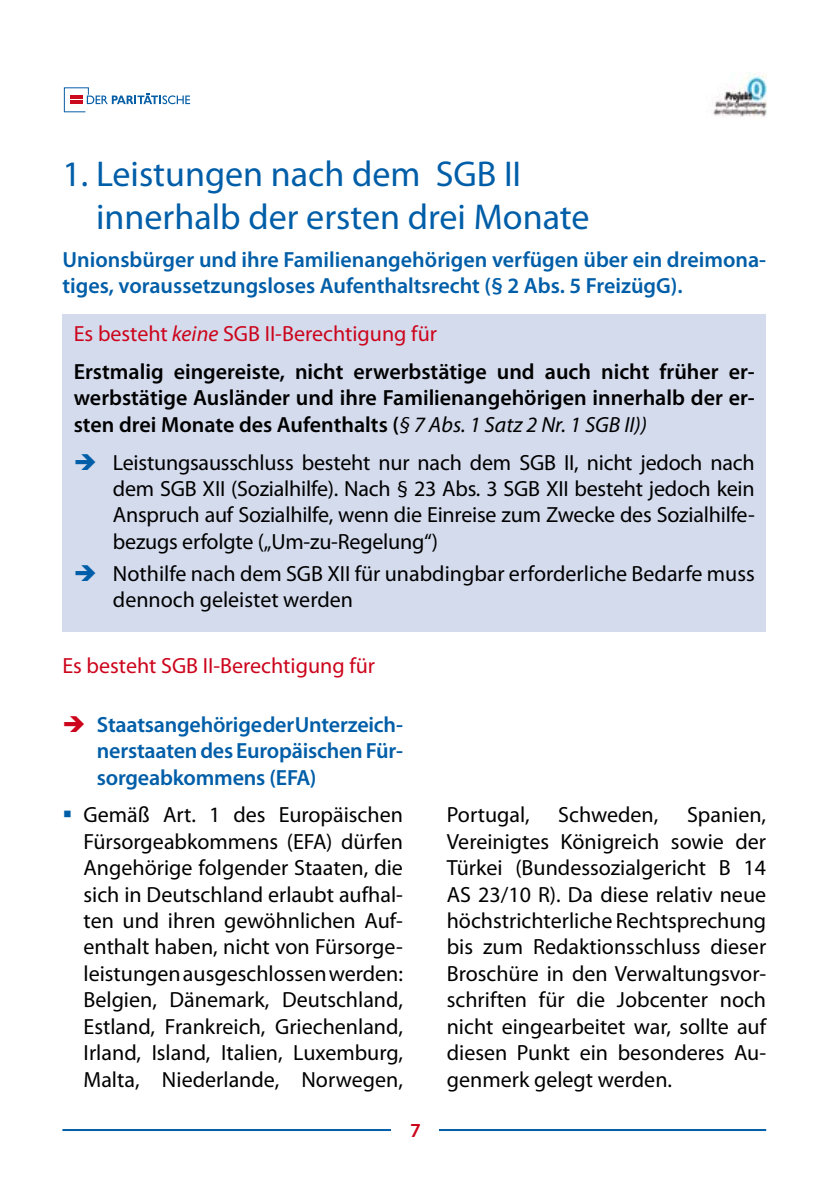
<style>
.page{position:relative;width:840px;height:1191px;background:#fff}
.page>*{position:absolute;margin:0;border:0;box-sizing:border-box;transform-origin:0 0}
.t1{font:36px/43.2px "Myriad Pro";color:#005ea8}
.t2{font:22px/26.4px "Myriad Pro";color:#000;text-align:justify}
.t3{font:600 22px/37.8px "Myriad Pro";color:#000}
.t4{font:600 22px/26.4px "Myriad Pro";color:#005ea8}
.t5{font:22px "Myriad Pro";color:#cc051c}
.t6{font:600 20px "Myriad Pro";color:#cc051c}
.s1{font-weight:400;color:#cc051c}
.s2{font-weight:400;font-style:italic;color:#cc051c}
.s3{font-weight:400;font-style:italic}
.s4{color:#005ea8}
.s5{color:#cc051c}
</style>
<div class="page">
<hr style="left:62px;top:1129px;width:703px;height:2px;background:#005ea8">
<div style="left:391px;top:1122px;width:48px;height:35px;background:#fff"></div>
<svg style="left:64px;top:87px;width:126px;height:25px"></svg>
<img style="left:713px;top:72px;width:52px;height:45px">
<div style="left:62px;top:315px;width:703px;height:317px;background:#d3dbed"></div>
<h1 class="t1" style="left:96px;top:152px;width:495px;text-indent:-34px">1. Leistungen nach dem SGB II innerhalb der ersten drei Monate</h1>
<p class="t4" style="left:62px;top:246px;width:705px">Unionsbürger und ihre Familienangehörigen verfügen über ein dreimona&shy;tiges, voraussetzungsloses Aufenthaltsrecht (§ 2 Abs. 5 FreizügG).</p>
<p class="t3" style="left:74px;top:314px;width:682px"><span class="s1">Es besteht</span> <span class="s2">keine</span> <span class="s1">SGB II-Berechtigung für<br></span>Erstmalig eingereiste, nicht erwerbstätige und auch nicht früher er-</p>
<p class="t3" style="left:74px;top:384px;width:682px;line-height:26.4px">werbstätige Ausländer und ihre Familienangehörigen innerhalb der er&shy;sten drei Monate des Aufenthalts (<span class="s3">§ 7 Abs. 1 Satz 2 Nr. 1 SGB II))</span></p>
<p class="t2" style="left:113px;top:448px;width:643px;text-indent:-39px"><span class="s4">➔</span> Leistungsausschluss besteht nur nach dem SGB II, nicht jedoch nach dem SGB XII (Sozialhilfe). Nach § 23 Abs. 3 SGB XII besteht jedoch kein Anspruch auf Sozialhilfe, wenn die Einreise zum Zwecke des Sozialhilfe&shy;bezugs erfolgte („Um-zu-Regelung“)</p>
<p class="t2" style="left:113px;top:560px;width:643px;text-indent:-39px"><span class="s4">➔</span> Nothilfe nach dem SGB XII für unabdingbar erforderliche Bedarfe muss dennoch geleistet werden</p>
<p class="t5" style="left:62px;top:652px;width:314px">Es besteht SGB II-Berechtigung für</p>
<p class="t4" style="left:97px;top:710px;width:307px;text-align:justify;text-indent:-34px"><span class="s5">➔</span> Staatsangehörige der Unterzeich&shy;nerstaaten des Europäischen Für&shy;sorgeabkommens (EFA)</p>
<p class="t2" style="left:83px;top:801px;width:321px;text-indent:-21px"><span class="s4">▪</span> Gemäß Art. 1 des Europäischen Fürsorgeabkommens (EFA) dürfen Angehörige folgender Staaten, die sich in Deutschland erlaubt aufhal&shy;ten und ihren gewöhnlichen Auf&shy;enthalt haben, nicht von Fürsorge&shy;leistungen ausgeschlossen werden:<br>Belgien, Dänemark, Deutschland, Estland, Frankreich, Griechenland, Irland, Island, Italien, Luxemburg, Malta, Niederlande, Norwegen,</p>
<p class="t6" style="left:410px;top:1118px;width:12px">7</p>
<p class="t2" style="left:446px;top:801px;width:84px">Portugal,</p>
<p class="t2" style="left:558px;top:801px;width:101px">Schweden,</p>
<p class="t2" style="left:446px;top:801px;width:321px;text-indent:240px">Spanien, Vereinigtes Königreich sowie der Türkei (Bundessozialgericht B 14<br>AS 23/10 R). Da diese relativ neue höchstrichterliche Rechtsprechung bis zum Redaktionsschluss dieser Broschüre in den Verwaltungsvor&shy;schriften für die Jobcenter noch nicht eingearbeitet war, sollte auf diesen Punkt ein besonderes Au&shy;genmerk gelegt werden.</p>
</div>
